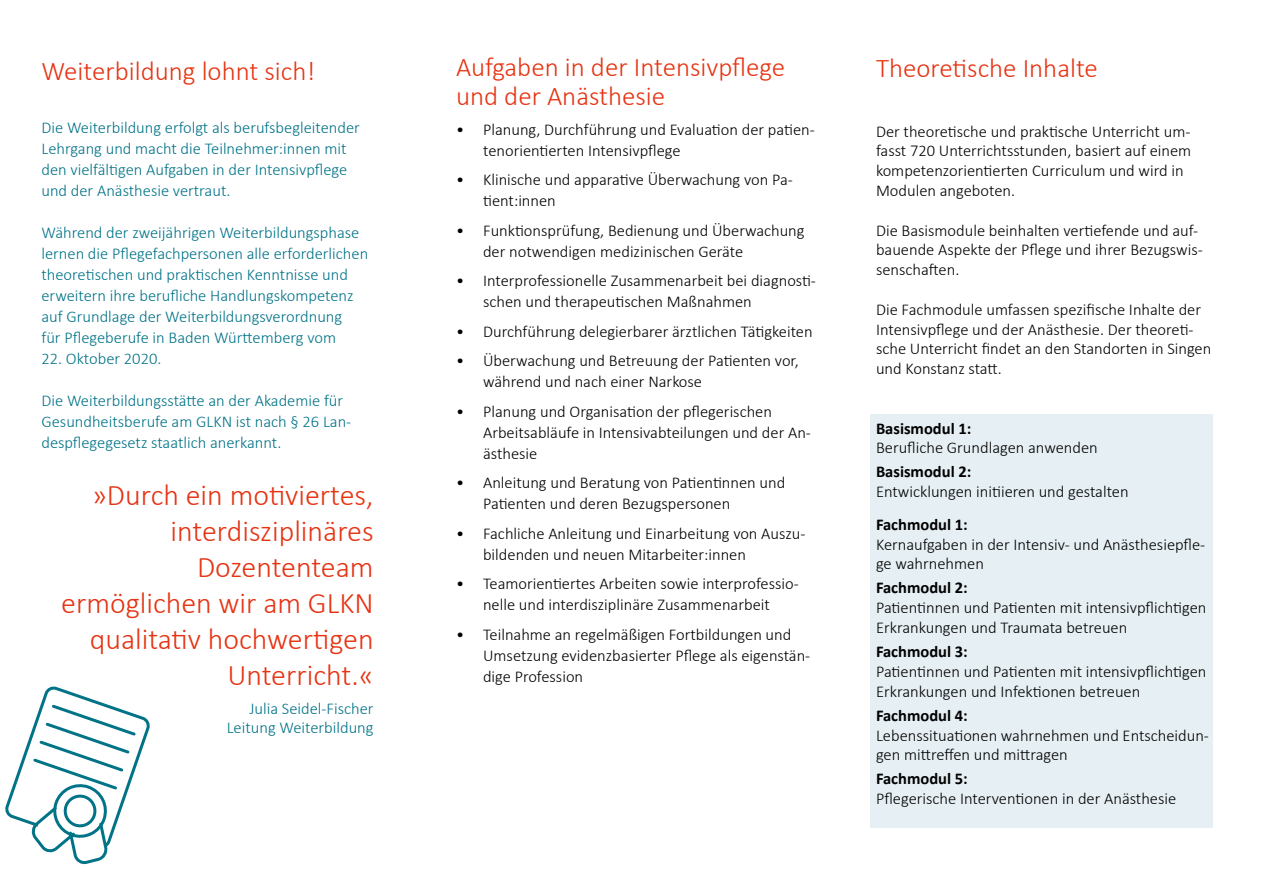
<style>
.page{position:relative;width:1263px;height:893px;background:#fff}
.page>*{position:absolute;margin:0;border:0;box-sizing:border-box;transform-origin:0 0}
.t1{font:300 30px/36px "Calibri";color:#e63312;text-align:right}
.t2{font:300 27px "Calibri";color:#e63312}
.t3{font:300 16.5px/19.8px "Calibri";color:#000}
.t4{font:300 16.5px/21px "Calibri";color:#007388}
.t5{font:700 16.5px "Calibri";color:#000}
</style>
<div class="page">
<div style="left:870px;top:414px;width:343px;height:413px;background:#e6eff3"></div>
<svg style="left:5px;top:686px;width:145px;height:179px"></svg>
<h2 class="t2" style="left:456px;top:50px;width:331px">Aufgaben in der Intensivpflege</h2>
<h2 class="t2" style="left:41px;top:54px;width:275px">Weiterbildung lohnt sich!</h2>
<h2 class="t2" style="left:876px;top:51px;width:223px">Theoretische Inhalte</h2>
<h2 class="t2" style="left:456px;top:79px;width:211px">und der Anästhesie</h2>
<p class="t4" style="left:41px;top:117px;width:320px">Die Weiterbildung erfolgt als berufsbegleitender Lehrgang und macht die Teilnehmer:innen mit den vielfältigen Aufgaben in der Intensivpflege und der Anästhesie vertraut.</p>
<p class="t4" style="left:41px;top:222px;width:328px">Während der zweijährigen Weiterbildungsphase lernen die Pflegefachpersonen alle erforderlichen theoretischen und praktischen Kenntnisse und erweitern ihre berufliche Handlungskompetenz auf Grundlage der Weiterbildungsverordnung<br>für Pflegeberufe in Baden Württemberg vom</p>
<p class="t4" style="left:41px;top:348px;width:121px">22. Oktober 2020.</p>
<p class="t4" style="left:41px;top:390px;width:311px">Die Weiterbildungsstätte an der Akademie für<br>Gesundheitsberufe am GLKN ist nach § 26 Lan&shy;despflegegesetz staatlich anerkannt.</p>
<h1 class="t1" style="left:61px;top:477px;width:314px">»Durch ein motiviertes, interdisziplinäres<br>Dozententeam ermöglichen wir am GLKN qualitativ hochwertigen<br>Unterricht.«</h1>
<p class="t4" style="left:227px;top:698px;width:148px;line-height:19.8px;text-align:right">Julia Seidel-Fischer<br>Leitung Weiterbildung</p>
<p class="t3" style="left:483px;top:119px;width:333px;line-height:21px;text-indent:-27px">• Planung, Durchführung und Evaluation der patien&shy;tenorientierten Intensivpflege</p>
<p class="t3" style="left:483px;top:169px;width:311px;line-height:21px;text-indent:-27px">• Klinische und apparative Überwachung von Pa&shy;tient:innen</p>
<p class="t3" style="left:483px;top:220px;width:323px;line-height:21px;text-indent:-27px">• Funktionsprüfung, Bedienung und Überwachung der notwendigen medizinischen Geräte</p>
<p class="t3" style="left:483px;top:270px;width:334px;line-height:21px;text-indent:-27px">• Interprofessionelle Zusammenarbeit bei diagnosti&shy;schen und therapeutischen Maßnahmen</p>
<p class="t3" style="left:456px;top:321px;width:358px">• Durchführung delegierbarer ärztlichen Tätigkeiten</p>
<p class="t3" style="left:483px;top:350px;width:317px;line-height:21px;text-indent:-27px">• Überwachung und Betreuung der Patienten vor, während und nach einer Narkose</p>
<p class="t3" style="left:483px;top:401px;width:329px;line-height:21px;text-indent:-27px">• Planung und Organisation der pflegerischen<br>Arbeitsabläufe in Intensivabteilungen und der An&shy;ästhesie</p>
<p class="t3" style="left:483px;top:472px;width:304px;line-height:21px;text-indent:-27px">• Anleitung und Beratung von Patientinnen und<br>Patienten und deren Bezugspersonen</p>
<p class="t3" style="left:483px;top:523px;width:324px;line-height:21px;text-indent:-27px">• Fachliche Anleitung und Einarbeitung von Auszu&shy;bildenden und neuen Mitarbeiter:innen</p>
<p class="t3" style="left:456px;top:573px;width:344px;line-height:21px;text-align:center">• Teamorientiertes Arbeiten sowie interprofessio&shy;nelle und interdisziplinäre Zusammenarbeit</p>
<p class="t3" style="left:483px;top:624px;width:329px;line-height:21px;text-indent:-27px">• Teilnahme an regelmäßigen Fortbildungen und<br>Umsetzung evidenzbasierter Pflege als eigenstän&shy;dige Profession</p>
<p class="t3" style="left:876px;top:121px;width:317px">Der theoretische und praktische Unterricht um&shy;fasst 720 Unterrichtsstunden, basiert auf einem kompetenzorientierten Curriculum und wird in Modulen angeboten.</p>
<p class="t3" style="left:876px;top:220px;width:328px">Die Basismodule beinhalten vertiefende und auf&shy;bauende Aspekte der Pflege und ihrer Bezugswis&shy;senschaften.</p>
<p class="t3" style="left:876px;top:299px;width:337px">Die Fachmodule umfassen spezifische Inhalte der Intensivpflege und der Anästhesie. Der theoreti&shy;sche Unterricht findet an den Standorten in Singen und Konstanz statt.</p>
<p class="t5" style="left:876px;top:416px;width:97px">Basismodul 1:</p>
<p class="t3" style="left:876px;top:438px;width:223px">Berufliche Grundlagen anwenden</p>
<p class="t5" style="left:876px;top:460px;width:97px">Basismodul 2:</p>
<p class="t3" style="left:876px;top:482px;width:254px">Entwicklungen initiieren und gestalten</p>
<p class="t5" style="left:876px;top:513px;width:93px">Fachmodul 1:</p>
<p class="t3" style="left:876px;top:534px;width:331px">Kernaufgaben in der Intensiv- und Anästhesiepfle&shy;ge wahrnehmen</p>
<p class="t5" style="left:876px;top:576px;width:93px">Fachmodul 2:</p>
<p class="t3" style="left:876px;top:598px;width:332px">Patientinnen und Patienten mit intensivpflichtigen<br>Erkrankungen und Traumata betreuen</p>
<p class="t5" style="left:876px;top:640px;width:93px">Fachmodul 3:</p>
<p class="t3" style="left:876px;top:661px;width:332px">Patientinnen und Patienten mit intensivpflichtigen<br>Erkrankungen und Infektionen betreuen</p>
<p class="t5" style="left:876px;top:704px;width:93px">Fachmodul 4:</p>
<p class="t3" style="left:876px;top:725px;width:334px">Lebenssituationen wahrnehmen und Entscheidun&shy;gen mittreffen und mittragen</p>
<p class="t5" style="left:876px;top:767px;width:93px">Fachmodul 5:</p>
<p class="t3" style="left:876px;top:789px;width:302px">Pflegerische Interventionen in der Anästhesie</p>
</div>
